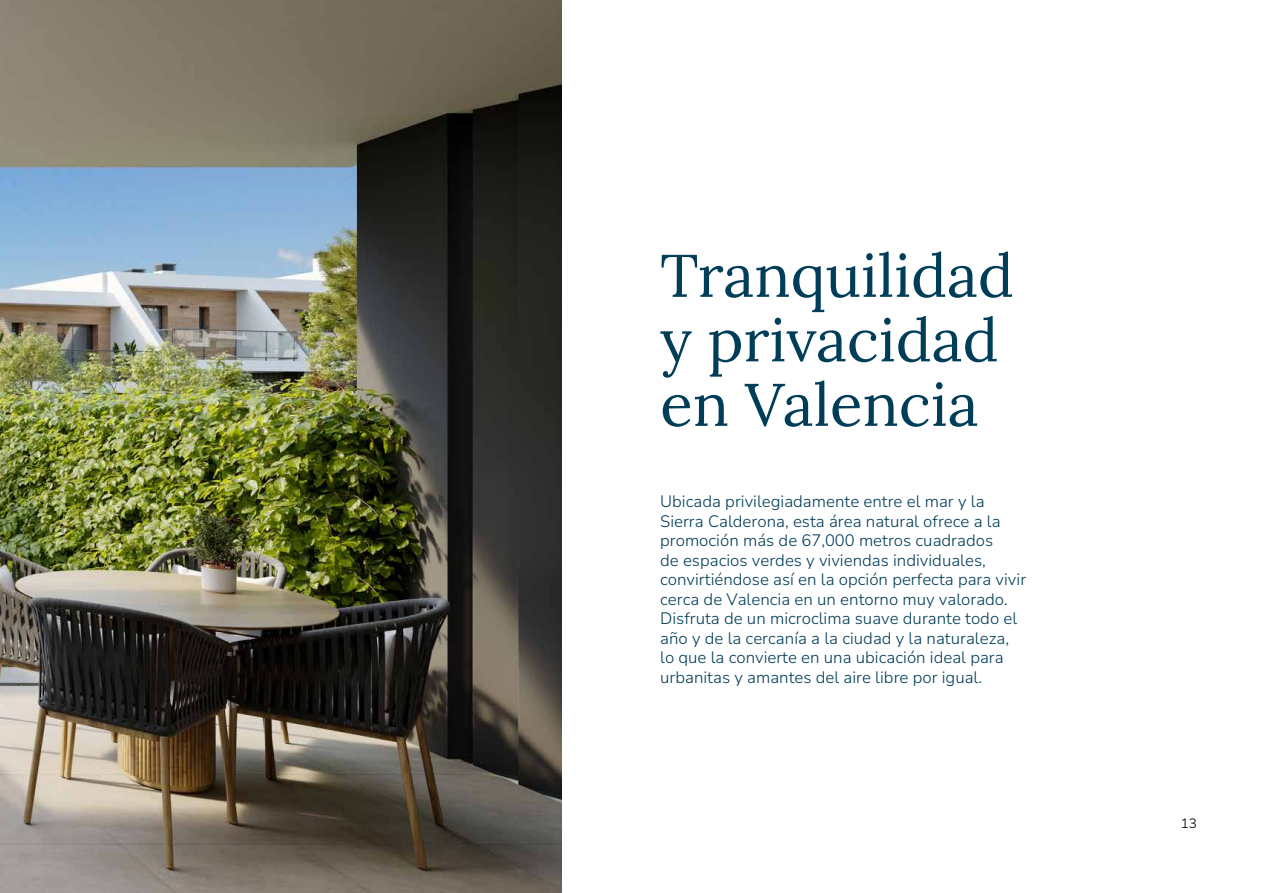
<style>
.page{position:relative;width:1263px;height:893px;background:#fff}
.page>*{position:absolute;margin:0;border:0;box-sizing:border-box;transform-origin:0 0}
.t1{font:60px/64.5px "Lora";color:#003d58}
.t2{font:200 16.5px/19.5px "Nunito Sans 12 pt";color:#003d58}
.t3{font:200 13.5px "Nunito Sans 12 pt";color:#000}
</style>
<div class="page">
<img style="left:0;top:0;width:561px;height:893px">
<h1 class="t1" style="left:660px;top:239px;width:355px">Tranquilidad y privacidad en Valencia</h1>
<p class="t2" style="left:660px;top:491px;width:368px">Ubicada privilegiadamente entre el mar y la Sierra Calderona, esta área natural ofrece a la promoción más de 67,000 metros cuadrados<br>de espacios verdes y viviendas individuales, convirtiéndose así en la opción perfecta para vivir cerca de Valencia en un entorno muy valorado.<br>Disfruta de un microclima suave durante todo el año y de la cercanía a la ciudad y la naturaleza, lo que la convierte en una ubicación ideal para urbanitas y amantes del aire libre por igual.</p>
<p class="t3" style="left:1181px;top:814px;width:18px">13</p>
</div>
